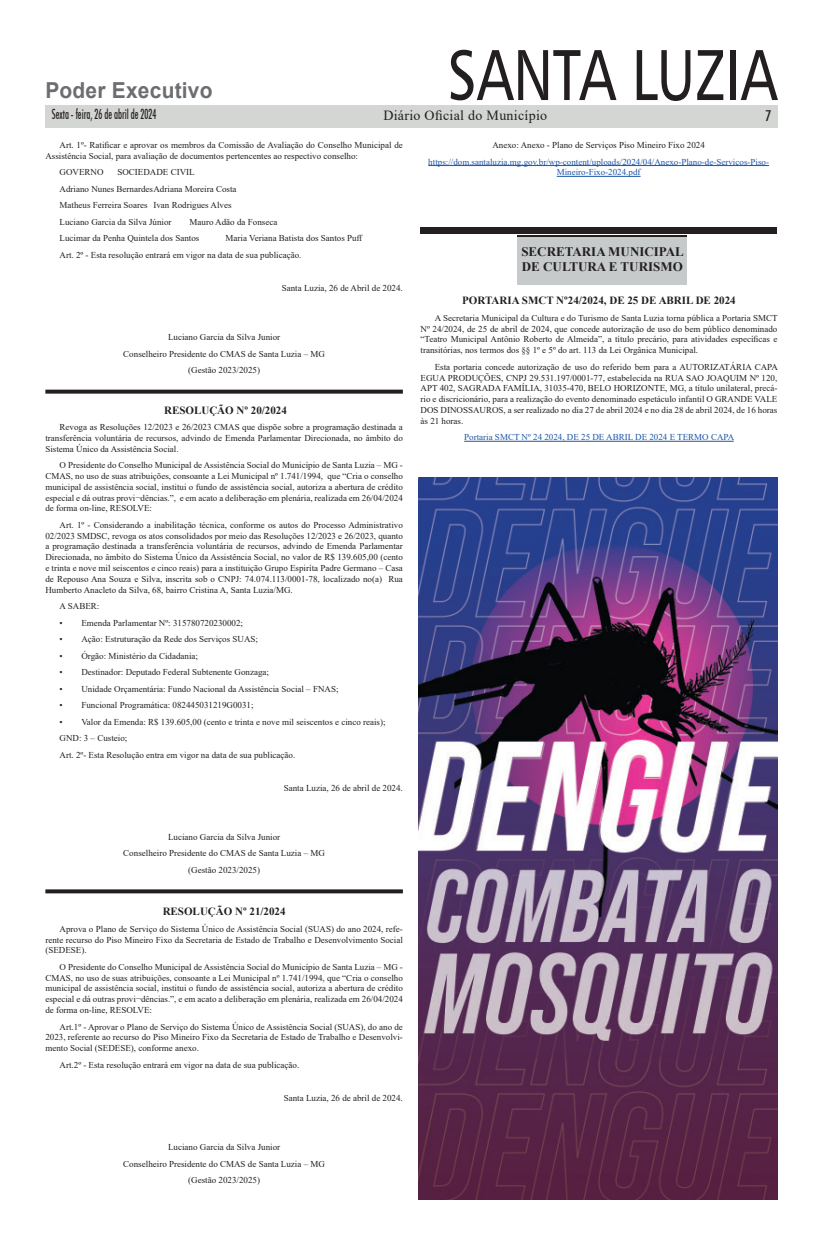
<style>
.page{position:relative;width:837px;height:1234px;background:#fff}
.page>*{position:absolute;margin:0;border:0;box-sizing:border-box;transform-origin:0 0}
.t1{font:71.9px "Humanist 777 BT Roman B";color:#231f20;scale:.78 1}
.t2{font:700 22px "Arial";letter-spacing:.01em;color:#6c6d70;scale:.95 1}
.t3{font:500 condensed 15px "Futura BT";color:#231f20}
.t4{font:500 condensed 14px "Futura BT";color:#231f20;scale:.73 1}
.t5{font:14px "Times New Roman";letter-spacing:.02em;color:#231f20}
.t6{font:700 13px/15.6px "Times New Roman";color:#231f20}
.t7{font:700 11px "Times New Roman";color:#231f20}
.t8{font:9px/10.8px "Times New Roman";color:#231f20;text-align:justify}
.t9{font:9px/10.8px "Times New Roman";color:#1e56a6;text-align:center}
</style>
<div class="page">
<div style="left:45px;top:105px;width:732px;height:23px;background:#d4d6d3"></div>
<svg style="left:45px;top:389px;width:358px;height:4px"></svg>
<svg style="left:45px;top:889px;width:358px;height:4px"></svg>
<hr style="left:428px;top:165px;width:340px;height:1px;background:#1e56a6">
<hr style="left:556px;top:176px;width:84px;height:1px;background:#1e56a6">
<div style="left:420px;top:227px;width:356px;height:6px;background:#231f20"></div>
<div style="left:517px;top:236px;width:169px;height:48px;background:#c6caca"></div>
<hr style="left:517px;top:235px;width:169px;height:1px;background:#231f20">
<hr style="left:464px;top:441px;width:269px;height:1px;background:#1e56a6">
<img style="left:418px;top:478px;width:359px;height:721px">
<h1 class="t1" style="left:447px;top:30px;width:424px">SANTA LUZIA</h1>
<h2 class="t2" style="left:45px;top:74px;width:177px">Poder Executivo</h2>
<h3 class="t4" style="left:52px;top:106px;width:145px">Sexta - feira, 26 de abril de 2024</h3>
<h3 class="t5" style="left:383px;top:105px;width:165px">Diário Oficial do Município</h3>
<h3 class="t3" style="left:765px;top:106px;width:7px">7</h3>
<p class="t8" style="left:45px;top:139px;width:359px;text-indent:14px">Art. 1º- Ratificar e aprovar os membros da Comissão de Avaliação do Conselho Municipal de<br>Assistência Social, para avaliação de documentos pertencentes ao respectivo conselho:</p>
<p class="t8" style="left:60px;top:167px;width:45px">GOVERNO</p>
<p class="t8" style="left:60px;top:164px;width:178px;line-height:16.5px;text-align:left;text-indent:58px">SOCIEDADE CIVIL<br>Adriano Nunes BernardesAdriana Moreira Costa Matheus Ferreira Soares Ivan Rodrigues Alves Luciano Garcia da Silva Júnior</p>
<p class="t8" style="left:60px;top:213px;width:219px;line-height:16.5px;text-indent:130px">Mauro Adão da Fonseca<br>Lucimar da Penha Quintela dos Santos</p>
<p class="t8" style="left:60px;top:230px;width:304px;line-height:16.5px;text-indent:166px">Maria Veriana Batista dos Santos Puff<br>Art. 2º - Esta resolução entrará em vigor na data de sua publicação.</p>
<p class="t8" style="left:282px;top:282px;width:122px">Santa Luzia, 26 de Abril de 2024.</p>
<p class="t8" style="left:123px;top:328px;width:203px;line-height:16.5px;text-align:center">Luciano Garcia da Silva Junior<br>Conselheiro Presidente do CMAS de Santa Luzia – MG (Gestão 2023/2025)</p>
<p class="t7" style="left:164px;top:402px;width:124px">RESOLUÇÃO Nº 20/2024</p>
<p class="t8" style="left:45px;top:421px;width:359px;text-indent:14px">Revoga as Resoluções 12/2023 e 26/2023 CMAS que dispõe sobre a programação destinada a transferência voluntária de recursos, advindo de Emenda Parlamentar Direcionada, no âmbito do Sistema Único da Assistência Social.</p>
<p class="t8" style="left:45px;top:459px;width:359px;text-indent:14px">O Presidente do Conselho Municipal de Assistência Social do Município de Santa Luzia – MG - CMAS, no uso de suas atribuições, consoante a Lei Municipal nº 1.741/1994, que “Cria o conselho municipal de assistência social, institui o fundo de assistência social, autoriza a abertura de crédito especial e dá outras provi¬dências.”, e em acato a deliberação em plenária, realizada em 26/04/2024 de forma on-line, RESOLVE:</p>
<p class="t8" style="left:45px;top:519px;width:359px;text-indent:14px">Art. 1º - Considerando a inabilitação técnica, conforme os autos do Processo Administrativo 02/2023 SMDSC, revoga os atos consolidados por meio das Resoluções 12/2023 e 26/2023, quanto a programação destinada a transferência voluntária de recursos, advindo de Emenda Parlamentar Direcionada, no âmbito do Sistema Único da Assistência Social, no valor de R$ 139.605,00 (cento e trinta e nove mil seiscentos e cinco reais) para a instituição Grupo Espiríta Padre Germano – Casa de Repouso Ana Souza e Silva, inscrita sob o CNPJ: 74.074.113/0001-78, localizado no(a) Rua Humberto Anacleto da Silva, 68, bairro Cristina A, Santa Luzia/MG.</p>
<p class="t8" style="left:60px;top:600px;width:41px">A SABER:</p>
<p class="t8" style="left:60px;top:617px;width:185px">• Emenda Parlamentar Nº: 315780720230002;</p>
<p class="t8" style="left:60px;top:633px;width:200px">• Ação: Estruturação da Rede dos Serviços SUAS;</p>
<p class="t8" style="left:60px;top:649px;width:140px">• Órgão: Ministério da Cidadania;</p>
<p class="t8" style="left:60px;top:666px;width:211px">• Destinador: Deputado Federal Subtenente Gonzaga;</p>
<p class="t8" style="left:60px;top:682px;width:280px">• Unidade Orçamentária: Fundo Nacional da Assistência Social – FNAS;</p>
<p class="t8" style="left:60px;top:699px;width:195px">• Funcional Programática: 082445031219G0031;</p>
<p class="t8" style="left:60px;top:712px;width:327px;line-height:16.5px;text-align:left">• Valor da Emenda: R$ 139.605,00 (cento e trinta e nove mil seiscentos e cinco reais);<br>GND: 3 – Custeio;<br>Art. 2º- Esta Resolução entra em vigor na data de sua publicação.</p>
<p class="t8" style="left:284px;top:781px;width:120px">Santa Luzia, 26 de abril de 2024.</p>
<p class="t8" style="left:123px;top:828px;width:203px;line-height:16.5px;text-align:center">Luciano Garcia da Silva Junior<br>Conselheiro Presidente do CMAS de Santa Luzia – MG (Gestão 2023/2025)</p>
<p class="t7" style="left:163px;top:903px;width:124px">RESOLUÇÃO Nº 21/2024</p>
<p class="t8" style="left:45px;top:922px;width:359px;text-indent:14px">Aprova o Plano de Serviço do Sistema Único de Assistência Social (SUAS) do ano 2024, refe&shy;rente recurso do Piso Mineiro Fixo da Secretaria de Estado de Trabalho e Desenvolvimento Social (SEDESE).</p>
<p class="t8" style="left:45px;top:960px;width:359px;text-indent:14px">O Presidente do Conselho Municipal de Assistência Social do Município de Santa Luzia – MG - CMAS, no uso de suas atribuições, consoante a Lei Municipal nº 1.741/1994, que “Cria o conselho municipal de assistência social, institui o fundo de assistência social, autoriza a abertura de crédito especial e dá outras provi¬dências.”, e em acato a deliberação em plenária, realizada em 26/04/2024 de forma on-line, RESOLVE:</p>
<p class="t8" style="left:45px;top:1020px;width:359px;text-indent:14px">Art.1º - Aprovar o Plano de Serviço do Sistema Único de Assistência Social (SUAS), do ano de 2023, referente ao recurso do Piso Mineiro Fixo da Secretaria de Estado de Trabalho e Desenvolvi&shy;mento Social (SEDESE), conforme anexo.</p>
<p class="t8" style="left:60px;top:1058px;width:241px">Art.2º - Esta resolução entrará em vigor na data de sua publicação.</p>
<p class="t8" style="left:284px;top:1091px;width:120px">Santa Luzia, 26 de abril de 2024.</p>
<p class="t8" style="left:123px;top:1138px;width:203px;line-height:16.5px;text-align:center">Luciano Garcia da Silva Junior<br>Conselheiro Presidente do CMAS de Santa Luzia – MG (Gestão 2023/2025)</p>
<p class="t8" style="left:492px;top:139px;width:214px">Anexo: Anexo - Plano de Serviços Piso Mineiro Fixo 2024</p>
<p class="t9" style="left:428px;top:156px;width:342px">https://dom.santaluzia.mg.gov.br/wp-content/uploads/2024/04/Anexo-Plano-de-Servicos-Piso-<br>Mineiro-Fixo-2024.pdf</p>
<h3 class="t6" style="left:521px;top:243px;width:164px">SECRETARIA MUNICIPAL<br>DE CULTURA E TURISMO</h3>
<p class="t7" style="left:462px;top:293px;width:275px">PORTARIA SMCT Nº24/2024, DE 25 DE ABRIL DE 2024</p>
<p class="t8" style="left:420px;top:312px;width:358px;text-indent:14px">A Secretaria Municipal da Cultura e do Turismo de Santa Luzia torna pública a Portaria SMCT Nº 24/2024, de 25 de abril de 2024, que concede autorização de uso do bem público denominado “Teatro Municipal Antônio Roberto de Almeida”, a título precário, para atividades específicas e transitórias, nos termos dos §§ 1º e 5º do art. 113 da Lei Orgânica Municipal.</p>
<p class="t8" style="left:420px;top:361px;width:358px;text-indent:14px">Esta portaria concede autorização de uso do referido bem para a AUTORIZATÁRIA CAPA EGUA PRODUÇÕES, CNPJ 29.531.197/0001-77, estabelecida na RUA SAO JOAQUIM Nº 120, APT 402, SAGRADA FAMÍLIA, 31035-470, BELO HORIZONTE, MG, a título unilateral, precá&shy;rio e discricionário, para a realização do evento denominado espetáculo infantil O GRANDE VALE DOS DINOSSAUROS, a ser realizado no dia 27 de abril 2024 e no dia 28 de abril 2024, de 16 horas às 21 horas.</p>
<p class="t9" style="left:464px;top:431px;width:271px">Portaria SMCT Nº 24 2024, DE 25 DE ABRIL DE 2024 E TERMO CAPA</p>
</div>
